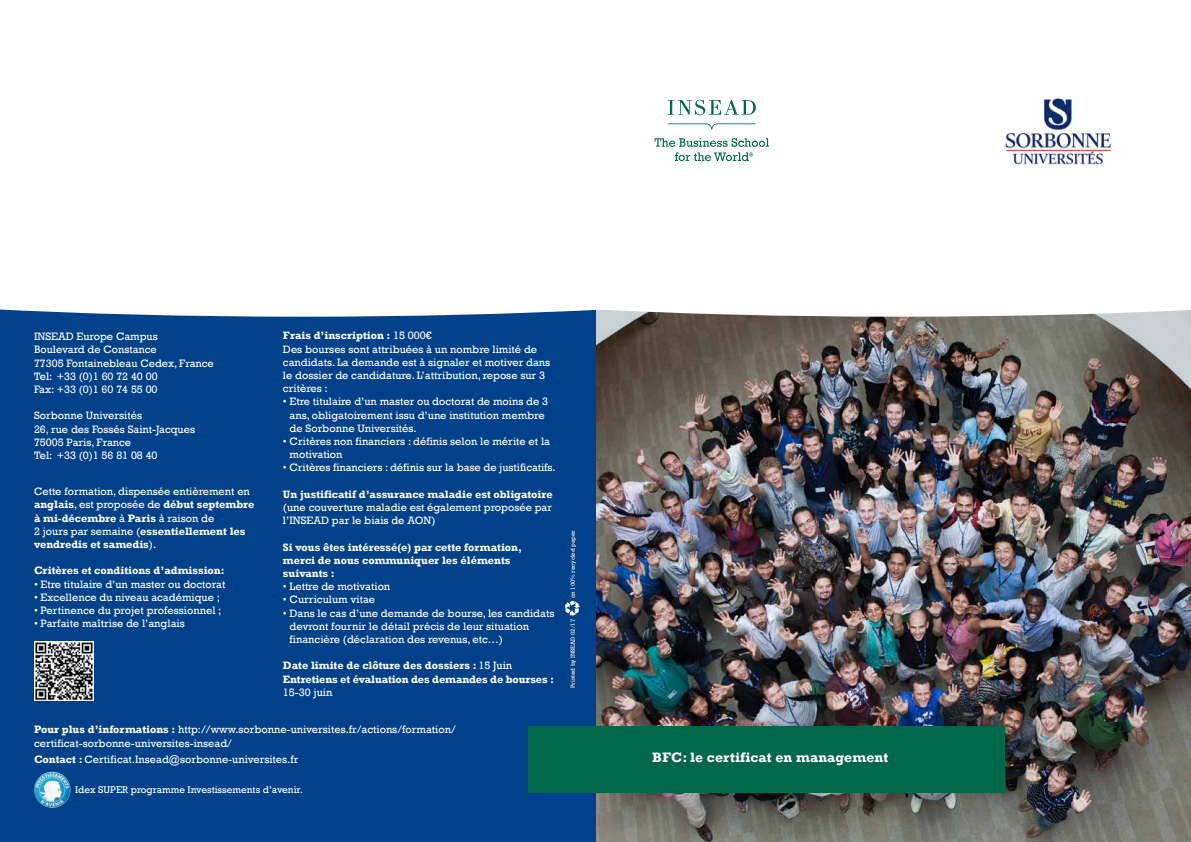
<style>
.page{position:relative;width:1191px;height:842px;background:#fff}
.page>*{position:absolute;margin:0;border:0;box-sizing:border-box;transform-origin:0 0}
.t1{font:700 14px "Rockwell";letter-spacing:.01em;color:#fff}
.t2{font:11px/13.2px "Rockwell";color:#fff}
.t3{font:700 11px/13.2px "Rockwell";color:#fff}
.t4{font:10px "Rockwell";color:#fff}
.t5{font:6px "Rockwell";color:#fff}
.s1{font-weight:700}
.s2{font-weight:400}
</style>
<div class="page">
<img style="left:595px;top:317px;width:596px;height:525px">
<div style="left:0;top:281px;width:595px;height:561px;background:#004189"></div>
<div style="left:529px;top:726px;width:476px;height:66px;background:#00684a"></div>
<svg style="left:0;top:281px;width:583px;height:36px;background:#edf1f6"></svg>
<svg style="left:583px;top:99px;width:608px;height:218px"></svg>
<svg style="left:654px;top:100px;width:115px;height:61px"></svg>
<img style="left:996px;top:98px;width:126px;height:71px">
<img style="left:34px;top:772px;width:37px;height:36px">
<img style="left:34px;top:641px;width:59px;height:59px">
<svg style="left:565px;top:601px;width:15px;height:15px"></svg>
<p class="t2" style="left:34px;top:330px;width:181px">INSEAD Europe Campus<br>Boulevard de Constance<br>77305 Fontainebleau Cedex, France<br>Tel: +33 (0)1 60 72 40 00<br>Fax: +33 (0)1 60 74 55 00</p>
<p class="t2" style="left:34px;top:409px;width:162px">Sorbonne Universités<br>26, rue des Fossés Saint-Jacques<br>75005 Paris, France<br>Tel: +33 (0)1 56 81 08 40</p>
<p class="t2" style="left:34px;top:485px;width:222px">Cette formation, dispensée entièrement en <span class="s1">anglais</span>, est proposée de <span class="s1">début septembre à mi-décembre</span> à <span class="s1">Paris</span> à raison de<br>2 jours par semaine (<span class="s1">essentiellement les vendredis et samedis</span>).</p>
<p class="t3" style="left:34px;top:564px;width:192px">Critères et conditions d’admission:</p>
<p class="t2" style="left:34px;top:577px;width:193px">• Etre titulaire d’un master ou doctorat</p>
<p class="t2" style="left:34px;top:591px;width:187px">• Excellence du niveau académique ;</p>
<p class="t2" style="left:34px;top:604px;width:189px">• Pertinence du projet professionnel ;</p>
<p class="t2" style="left:34px;top:617px;width:152px">• Parfaite maîtrise de l’anglais</p>
<p class="t2" style="left:283px;top:329px;width:269px"><span class="s1">Frais d’inscription :</span> 15 000€<br>Des bourses sont attribuées à un nombre limité de candidats. La demande est à signaler et motiver dans le dossier de candidature. L’attribution, repose sur 3 critères :</p>
<p class="t2" style="left:290px;top:395px;width:260px;text-indent:-7px">• Etre titulaire d’un master ou doctorat de moins de 3 ans, obligatoirement issu d’une institution membre de Sorbonne Universités.</p>
<p class="t2" style="left:290px;top:435px;width:262px;text-indent:-7px">• Critères non financiers : définis selon le mérite et la motivation</p>
<p class="t2" style="left:283px;top:461px;width:274px">• Critères financiers : définis sur la base de justificatifs.</p>
<p class="t3" style="left:283px;top:487px;width:271px">Un justificatif d’assurance maladie est obligatoire</p>
<p class="t2" style="left:283px;top:501px;width:270px">(une couverture maladie est également proposée par l’INSEAD par le biais de AON)</p>
<p class="t3" style="left:283px;top:540px;width:240px">Si vous êtes intéressé(e) par cette formation, merci de nous communiquer les éléments suivants :</p>
<p class="t2" style="left:283px;top:580px;width:109px">• Lettre de motivation</p>
<p class="t2" style="left:283px;top:593px;width:94px">• Curriculum vitae</p>
<p class="t2" style="left:290px;top:606px;width:266px;text-indent:-7px">• Dans le cas d’une demande de bourse, les candidats devront fournir le détail précis de leur situation financière (déclaration des revenus, etc…)</p>
<p class="t3" style="left:283px;top:659px;width:273px">Date limite de clôture des dossiers : <span class="s2">15 Juin<br></span>Entretiens et évaluation des demandes de bourses :</p>
<p class="t2" style="left:283px;top:686px;width:51px">15-30 juin</p>
<p class="t2" style="left:34px;top:723px;width:423px"><span class="s1">Pour plus d’informations :</span> http://www.sorbonne-universites.fr/actions/formation/ certificat-sorbonne-universites-insead/</p>
<p class="t2" style="left:34px;top:752px;width:266px"><span class="s1">Contact :</span> Certificat.Insead@sorbonne-universites.fr</p>
<p class="t4" style="left:75px;top:784px;width:229px">Idex SUPER programme Investissements d’avenir.</p>
<p class="t5" style="left:569px;top:598px;width:69px;rotate:-90deg">on 100% recycled paper</p>
<p class="t5" style="left:569px;top:688px;width:71px;rotate:-90deg">Printed by INSEAD 02/17</p>
<p class="t1" style="left:652px;top:748px;width:237px">BFC: le certificat en management</p>
</div>
